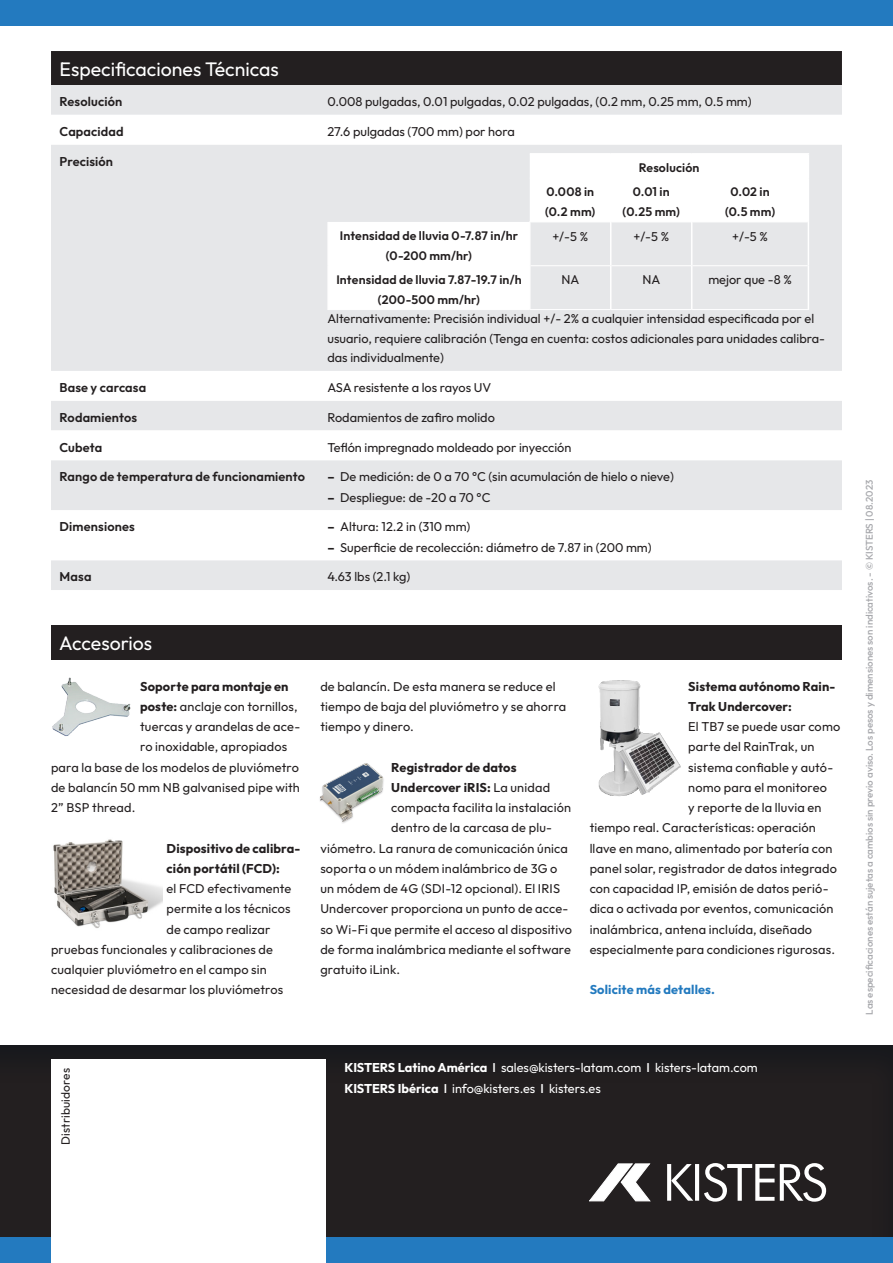
<style>
.page{position:relative;width:893px;height:1263px;background:#fff}
.page>*{position:absolute;margin:0;border:0;box-sizing:border-box;transform-origin:0 0}
.t1{font:19.5px "Outfit";color:#fff}
.t2{font:12.75px/19.5px "Outfit";letter-spacing:.01em;color:#231f20}
.t3{font:700 12.75px/20.2px "Outfit";letter-spacing:.01em;color:#231f20}
.t4{font:600 12.75px "Outfit";letter-spacing:.01em;color:#231f20}
.t5{font:12.75px/20.2px "Outfit";color:#fff}
.t6{font:700 12.75px "Outfit";letter-spacing:.01em;color:#237abf}
.t7{font:600 12.3px/19.5px "Outfit";letter-spacing:.015em;color:#231f20;text-align:center}
.t8{font:12px "Outfit";letter-spacing:.015em;color:#231f20}
.t9{font:500 9.75px "Outfit";color:#a8a9ad}
.s1{font-weight:700}
.s2{font-weight:400}
.s3{font-weight:500}
</style>
<div class="page">
<div style="left:0;top:1043px;width:893px;height:220px;background:#231f20"></div>
<div style="left:0;top:0;width:893px;height:26px;background:#237abf"></div>
<div style="left:0;top:1237px;width:893px;height:26px;background:#237abf"></div>
<svg style="left:667px;top:1164px;width:4px;height:37px"></svg>
<svg style="left:671px;top:1164px;width:22px;height:37px"></svg>
<hr style="left:695px;top:1164px;width:4px;height:37px;background:#fff">
<svg style="left:704px;top:1163px;width:122px;height:39px"></svg>
<svg style="left:589px;top:1163px;width:61px;height:38px"></svg>
<div style="left:51px;top:1059px;width:274px;height:204px;background:#fff"></div>
<div style="left:51px;top:51px;width:791px;height:34px;background:#231f20"></div>
<div style="left:51px;top:85px;width:791px;height:505px;background:#e6e7e9"></div>
<svg style="left:51px;top:115px;width:791px;height:445px;fill:#e6e7e9"></svg>
<hr style="left:327px;top:309px;width:203px;height:1px;background:#fff">
<hr style="left:530px;top:153px;width:81px;height:2px;background:#fff">
<hr style="left:611px;top:153px;width:81px;height:2px;background:#fff">
<hr style="left:692px;top:153px;width:117px;height:2px;background:#fff">
<svg style="left:328px;top:154px;width:481px;height:156px"></svg>
<hr style="left:610px;top:178px;width:1px;height:44px;background:#fff">
<hr style="left:691px;top:178px;width:1px;height:44px;background:#fff">
<hr style="left:808px;top:178px;width:1px;height:44px;background:#fff">
<hr style="left:327px;top:222px;width:2px;height:44px;background:#fff">
<hr style="left:529px;top:222px;width:1px;height:44px;background:#fff">
<hr style="left:610px;top:222px;width:1px;height:44px;background:#fff">
<hr style="left:691px;top:222px;width:1px;height:44px;background:#fff">
<hr style="left:808px;top:222px;width:1px;height:44px;background:#fff">
<hr style="left:327px;top:266px;width:2px;height:43px;background:#fff">
<hr style="left:529px;top:266px;width:1px;height:43px;background:#fff">
<hr style="left:610px;top:266px;width:1px;height:43px;background:#fff">
<hr style="left:691px;top:266px;width:1px;height:43px;background:#fff">
<hr style="left:808px;top:266px;width:1px;height:43px;background:#fff">
<div style="left:51px;top:626px;width:791px;height:34px;background:#231f20"></div>
<img style="left:52px;top:677px;width:79px;height:59px">
<img style="left:53px;top:839px;width:109px;height:89px">
<img style="left:598px;top:680px;width:83px;height:117px">
<img style="left:320px;top:763px;width:63px;height:58px">
<h1 class="t1" style="left:60px;top:58px;width:221px">Especificaciones Técnicas</h1>
<p class="t4" style="left:60px;top:95px;width:64px">Resolución</p>
<p class="t2" style="left:327px;top:92px;width:426px">0.008 pulgadas, 0.01 pulgadas, 0.02 pulgadas, (0.2 mm, 0.25 mm, 0.5 mm)</p>
<p class="t4" style="left:60px;top:124px;width:66px">Capacidad</p>
<p class="t2" style="left:327px;top:122px;width:189px">27.6 pulgadas (700 mm) por hora</p>
<p class="t4" style="left:60px;top:154px;width:55px">Precisión</p>
<p class="t7" style="left:639px;top:158px;width:62px">Resolución</p>
<p class="t7" style="left:545px;top:182px;width:52px;text-align:left">0.008 in (0.2 mm)</p>
<p class="t7" style="left:623px;top:182px;width:59px">0.01 in (0.25 mm)</p>
<p class="t7" style="left:725px;top:182px;width:52px">0.02 in (0.5 mm)</p>
<p class="t7" style="left:340px;top:226px;width:180px">Intensidad de lluvia 0-7.87 in/hr (0-200 mm/hr)</p>
<p class="t2" style="left:552px;top:226px;width:37px">+/-5 %</p>
<p class="t2" style="left:633px;top:226px;width:37px">+/-5 %</p>
<p class="t2" style="left:732px;top:226px;width:37px">+/-5 %</p>
<p class="t7" style="left:336px;top:270px;width:187px">Intensidad de lluvia 7.87-19.7 in/h (200-500 mm/hr)</p>
<p class="t2" style="left:561px;top:270px;width:19px">NA</p>
<p class="t2" style="left:642px;top:270px;width:19px">NA</p>
<p class="t2" style="left:708px;top:270px;width:85px">mejor que -8 %</p>
<p class="t2" style="left:327px;top:309px;width:499px">Alternativamente: Precisión individual +/- 2% a cualquier intensidad especificada por el usuario, requiere calibración (Tenga en cuenta: costos adicionales para unidades calibra&shy;das individualmente)</p>
<p class="t4" style="left:60px;top:380px;width:88px">Base y carcasa</p>
<p class="t2" style="left:327px;top:378px;width:165px">ASA resistente a los rayos UV</p>
<p class="t4" style="left:60px;top:410px;width:79px">Rodamientos</p>
<p class="t2" style="left:327px;top:408px;width:169px">Rodamientos de zafiro molido</p>
<p class="t4" style="left:60px;top:440px;width:44px">Cubeta</p>
<p class="t2" style="left:327px;top:437px;width:245px">Teflón impregnado moldeado por inyección</p>
<p class="t4" style="left:60px;top:470px;width:247px">Rango de temperatura de funcionamiento</p>
<p class="t2" style="left:327px;top:467px;width:348px"><span class="s1">–</span> De medición: de 0 a 70 °C (sin acumulación de hielo o nieve)</p>
<p class="t2" style="left:327px;top:487px;width:165px"><span class="s1">–</span> Despliegue: de -20 a 70 °C</p>
<p class="t4" style="left:60px;top:520px;width:77px">Dimensiones</p>
<p class="t2" style="left:327px;top:517px;width:145px"><span class="s1">–</span> Altura: 12.2 in (310 mm)</p>
<p class="t2" style="left:327px;top:537px;width:326px"><span class="s1">–</span> Superficie de recolección: diámetro de 7.87 in (200 mm)</p>
<p class="t4" style="left:60px;top:570px;width:33px">Masa</p>
<p class="t2" style="left:327px;top:567px;width:85px">4.63 lbs (2.1 kg)</p>
<h1 class="t1" style="left:59px;top:632px;width:95px">Accesorios</h1>
<p class="t3" style="left:140px;top:676px;width:150px">Soporte para montaje en</p>
<p class="t2" style="left:140px;top:696px;width:159px"><span class="s1">poste:</span> anclaje con tornillos,</p>
<p class="t2" style="left:140px;top:717px;width:162px">tuercas y arandelas de ace-</p>
<p class="t2" style="left:140px;top:737px;width:149px">ro inoxidable, apropiados</p>
<p class="t2" style="left:51px;top:757px;width:249px">para la base de los modelos de pluviómetro</p>
<p class="t2" style="left:51px;top:777px;width:250px">de balancín 50 mm NB galvanised pipe with</p>
<p class="t2" style="left:51px;top:798px;width:86px">2” BSP thread.</p>
<p class="t3" style="left:167px;top:838px;width:135px">Dispositivo de calibra&shy;ción portátil (FCD):</p>
<p class="t2" style="left:167px;top:879px;width:126px">el FCD efectivamente</p>
<p class="t2" style="left:167px;top:899px;width:126px">permite a los técnicos</p>
<p class="t2" style="left:167px;top:919px;width:105px">de campo realizar</p>
<p class="t2" style="left:51px;top:939px;width:224px">pruebas funcionales y calibraciones de</p>
<p class="t2" style="left:51px;top:960px;width:217px">cualquier pluviómetro en el campo sin</p>
<p class="t2" style="left:51px;top:980px;width:234px">necesidad de desarmar los pluviómetros</p>
<p class="t2" style="left:320px;top:676px;width:248px;line-height:20.2px">de balancín. De esta manera se reduce el tiempo de baja del pluviómetro y se ahorra tiempo y dinero.</p>
<p class="t3" style="left:391px;top:757px;width:127px">Registrador de datos</p>
<p class="t3" style="left:391px;top:777px;width:160px">Undercover iRIS: <span class="s2">La unidad</span></p>
<p class="t2" style="left:391px;top:798px;width:181px">compacta facilita la instalación</p>
<p class="t2" style="left:391px;top:818px;width:162px">dentro de la carcasa de plu-</p>
<p class="t2" style="left:320px;top:838px;width:249px">viómetro. La ranura de comunicación única</p>
<p class="t2" style="left:320px;top:858px;width:239px">soporta o un módem inalámbrico de 3G o</p>
<p class="t2" style="left:320px;top:879px;width:241px">un módem de 4G (SDI-12 opcional). El IRIS</p>
<p class="t2" style="left:320px;top:899px;width:250px">Undercover proporciona un punto de acce-</p>
<p class="t2" style="left:320px;top:919px;width:253px">so Wi-Fi que permite el acceso al dispositivo</p>
<p class="t2" style="left:320px;top:939px;width:252px">de forma inalámbrica mediante el software</p>
<p class="t2" style="left:320px;top:960px;width:81px">gratuito iLink.</p>
<p class="t3" style="left:688px;top:676px;width:149px">Sistema autónomo Rain-<br>Trak Undercover:</p>
<p class="t2" style="left:688px;top:717px;width:154px">El TB7 se puede usar como</p>
<p class="t2" style="left:688px;top:737px;width:128px">parte del RainTrak, un</p>
<p class="t2" style="left:688px;top:757px;width:146px">sistema confiable y autó-</p>
<p class="t2" style="left:688px;top:777px;width:140px">nomo para el monitoreo</p>
<p class="t2" style="left:688px;top:798px;width:135px">y reporte de la lluvia en</p>
<p class="t2" style="left:590px;top:818px;width:228px">tiempo real. Características: operación</p>
<p class="t2" style="left:590px;top:838px;width:244px">llave en mano, alimentado por batería con</p>
<p class="t2" style="left:590px;top:858px;width:249px">panel solar, registrador de datos integrado</p>
<p class="t2" style="left:590px;top:879px;width:240px">con capacidad IP, emisión de datos perió-</p>
<p class="t2" style="left:590px;top:899px;width:245px">dica o activada por eventos, comunicación</p>
<p class="t2" style="left:590px;top:919px;width:224px">inalámbrica, antena incluída, diseñado</p>
<p class="t2" style="left:590px;top:939px;width:247px">especialmente para condiciones rigurosas.</p>
<p class="t6" style="left:590px;top:982px;width:127px">Solicite más detalles.</p>
<p class="t8" style="left:59px;top:1145px;width:79px;rotate:-90deg">Distribuidores</p>
<p class="t5" style="left:345px;top:1057px;width:415px"><span class="s1">KISTERS Latino América</span> <span class="s3">I</span> sales@kisters-latam.com <span class="s3">I</span> kisters-latam.com<br><span class="s1">KISTERS Ibérica</span> <span class="s3">I</span> info@kisters.es <span class="s3">I</span> kisters.es</p>
<p class="t9" style="left:864px;top:1015px;width:536px;rotate:-90deg">Las especificaciones están sujetas a cambios sin previo aviso. Los pesos y dimensiones son indicativos. - © KISTERS | 08.2023</p>
</div>
